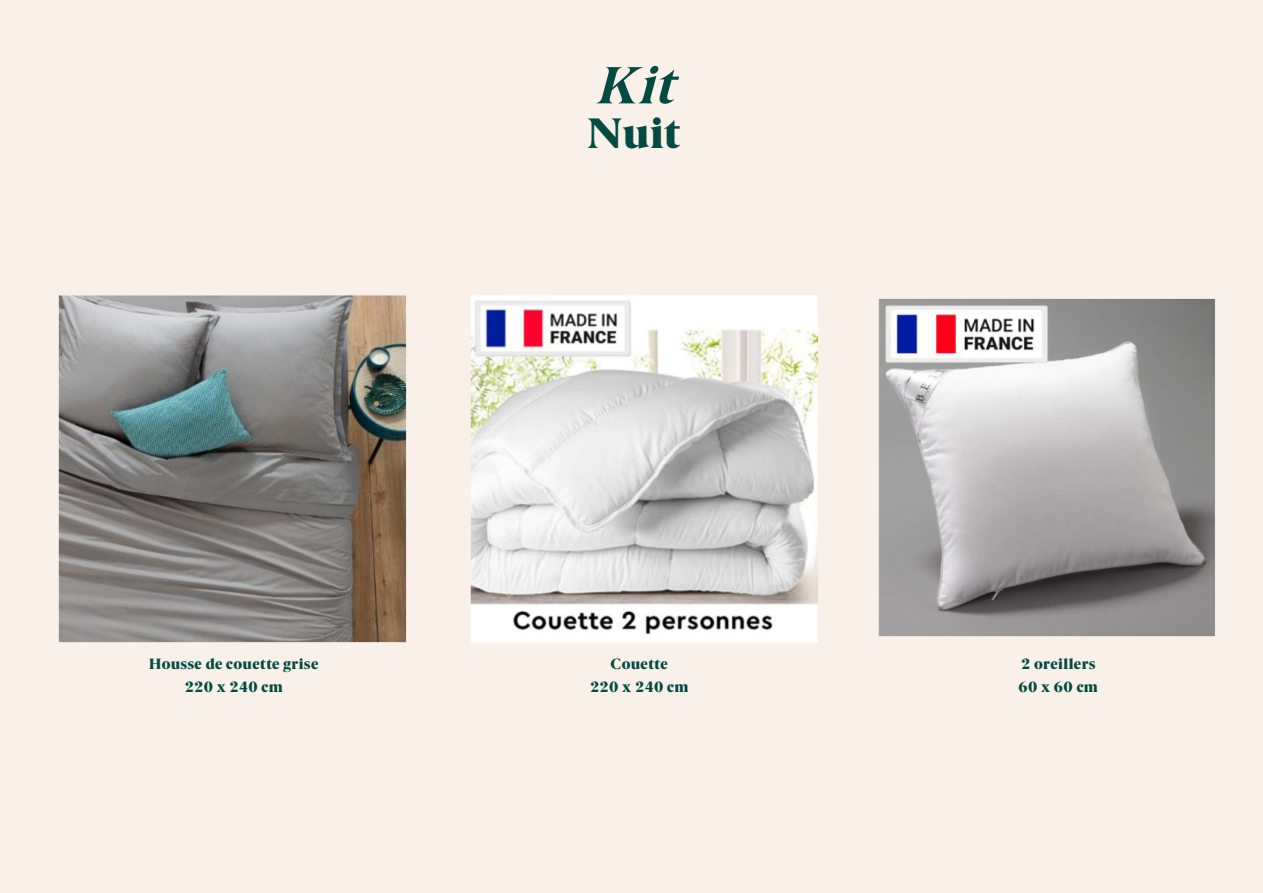
<style>
.page{position:relative;width:1263px;height:893px;background:#f7ede4}
.page>*{position:absolute;margin:0;border:0;box-sizing:border-box;transform-origin:0 0}
.Couverture{font:italic 700 52.5px "Berlingske Serif";color:#034b41}
.Couverture-2{font:900 42.75px "Berlingske Serif";color:#034b41}
.Couverture-3{font:900 15px/22.5px "Berlingske Serif";letter-spacing:.025em;color:#034b41;text-align:center}
</style>
<div class="page">
<img style="left:470px;top:295px;width:348px;height:348px">
<img style="left:58px;top:295px;width:349px;height:348px">
<img style="left:878px;top:298px;width:337px;height:339px">
<p class="Couverture" style="left:595px;top:42px;width:101px">Kit</p>
<p class="Couverture-2" style="left:587px;top:99px;width:94px">Nuit</p>
<p class="Couverture-3" style="left:149px;top:652px;width:171px">Housse de couette grise<br>220 x 240 cm</p>
<p class="Couverture-3" style="left:590px;top:652px;width:100px">Couette<br>220 x 240 cm</p>
<p class="Couverture-3" style="left:1018px;top:652px;width:81px;text-align:left">2 oreillers<br>60 x 60 cm</p>
</div>
